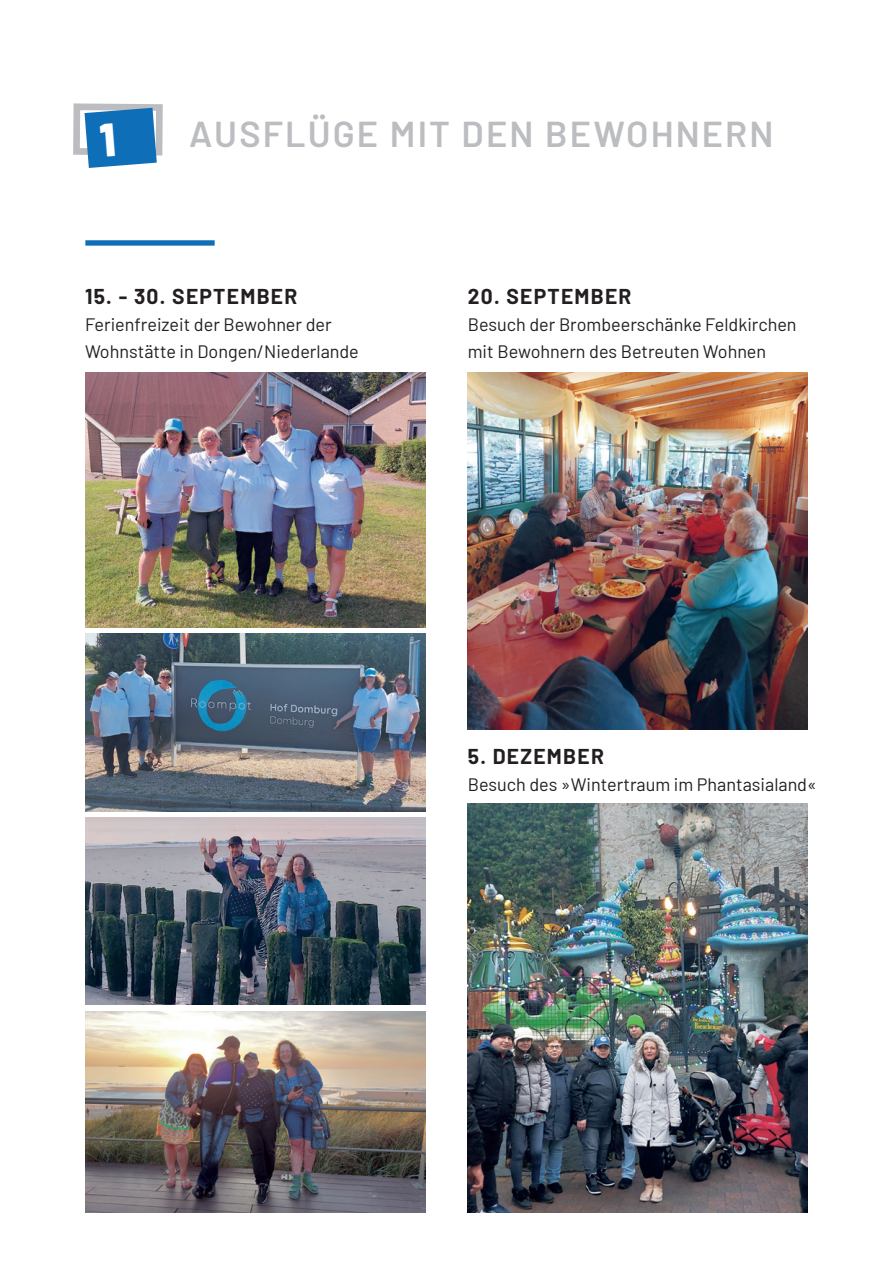
<style>
.page{position:relative;width:893px;height:1263px;background:#fff}
.page>*{position:absolute;margin:0;border:0;box-sizing:border-box;transform-origin:0 0}
.t1{font:600 36px "Barlow";letter-spacing:.06em;color:#bcbdc0}
.t2{font:700 21px "Barlow";letter-spacing:.06em;color:#231f20}
.t3{font:18px/27px "Barlow";color:#231f20}
</style>
<div class="page">
<div style="left:85px;top:240px;width:130px;height:6px;background:#0f6eb8"></div>
<img style="left:85px;top:1011px;width:340px;height:202px">
<img style="left:85px;top:818px;width:340px;height:187px">
<img style="left:85px;top:372px;width:340px;height:255px">
<img style="left:85px;top:634px;width:340px;height:177px">
<img style="left:468px;top:372px;width:340px;height:357px">
<img style="left:468px;top:804px;width:340px;height:409px">
<svg style="left:73px;top:103px;width:90px;height:65px"></svg>
<h1 class="t1" style="left:189px;top:108px;width:586px">AUSFLÜGE MIT DEN BEWOHNERN</h1>
<p class="t2" style="left:85px;top:281px;width:214px">15. - 30. SEPTEMBER</p>
<p class="t3" style="left:85px;top:309px;width:275px">Ferienfreizeit der Bewohner der<br>Wohnstätte in Dongen/Niederlande</p>
<p class="t2" style="left:468px;top:281px;width:165px">20. SEPTEMBER</p>
<p class="t3" style="left:468px;top:309px;width:330px">Besuch der Brombeerschänke Feldkirchen mit Bewohnern des Betreuten Wohnen</p>
<p class="t2" style="left:468px;top:741px;width:138px">5. DEZEMBER</p>
<p class="t3" style="left:468px;top:769px;width:351px">Besuch des »Wintertraum im Phantasialand«</p>
</div>
